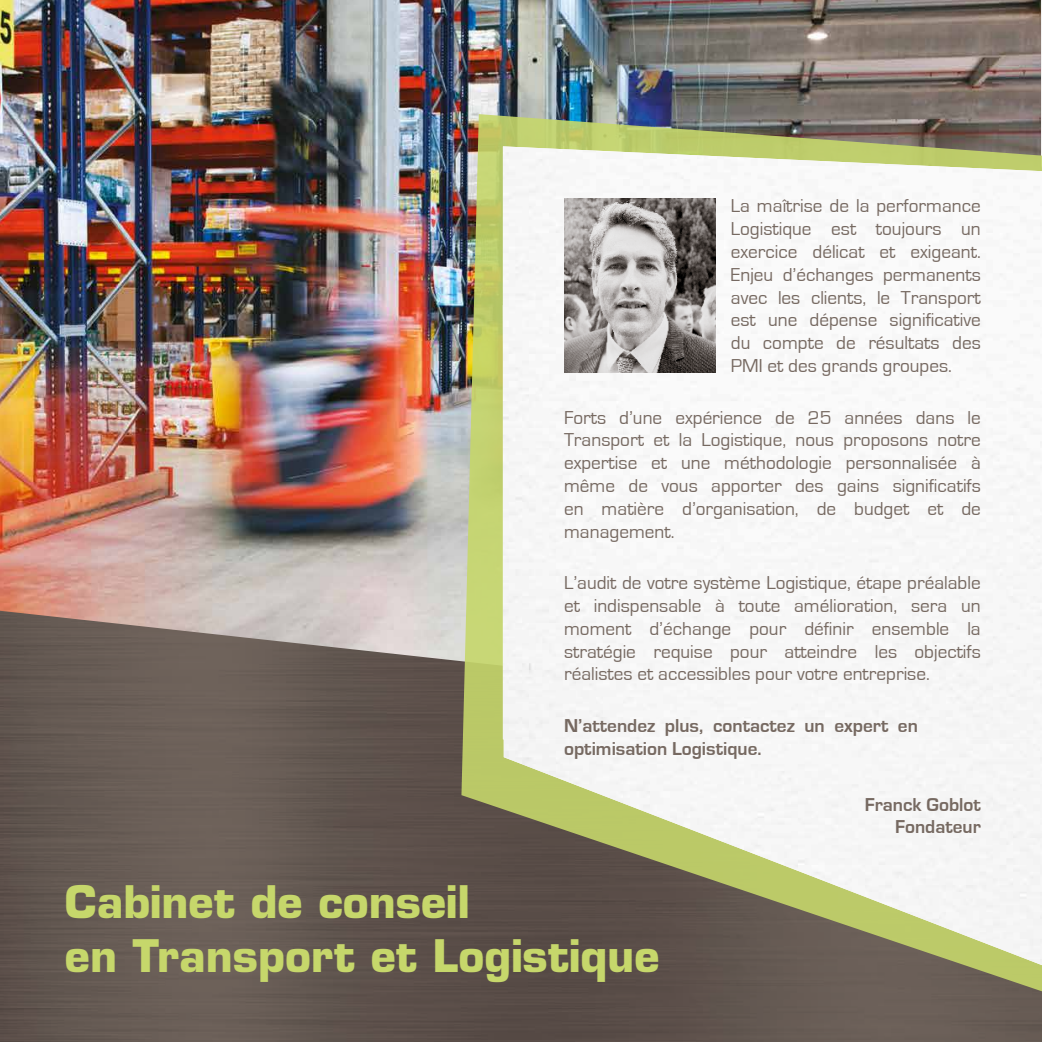
<style>
.page{position:relative;width:1042px;height:1042px;background:#fff}
.page>*{position:absolute;margin:0;border:0;box-sizing:border-box;transform-origin:0 0}
.t1{font:700 43.75px/54.2px "Eurostile";color:#c6d76b}
.t2{font:19.25px/22.8px "Eurostile";color:#766961;text-align:justify}
.t3{font:700 19.25px/22.8px "Eurostile";color:#766961}
</style>
<div class="page">
<img style="left:0;top:724px;width:461px;height:318px">
<img style="left:0;top:0;width:1041px;height:724px">
<img style="left:1041px;top:0;width:1px;height:114px">
<svg style="left:461px;top:114px;width:581px;height:928px;background:#817e5d"></svg>
<img style="left:503px;top:739px;width:539px;height:226px">
<img style="left:503px;top:146px;width:539px;height:593px">
<img style="left:564px;top:198px;width:152px;height:174px">
<p class="t2" style="left:731px;top:195px;width:251px">La maîtrise de la performance Logistique est toujours un exercice délicat et exigeant.<br>Enjeu d’échanges permanents avec les clients, le Transport est une dépense significative du compte de résultats des PMI et des grands groupes.</p>
<p class="t2" style="left:564px;top:406px;width:418px">Forts d’une expérience de 25 années dans le Transport et la Logistique, nous proposons notre expertise et une méthodologie personnalisée à même de vous apporter des gains significatifs en matière d’organisation, de budget et de management.</p>
<p class="t2" style="left:564px;top:572px;width:418px">L’audit de votre système Logistique, étape préalable et indispensable à toute amélioration, sera un moment d’échange pour définir ensemble la stratégie requise pour atteindre les objectifs réalistes et accessibles pour votre entreprise.</p>
<p class="t3" style="left:564px;top:715px;width:355px">N’attendez plus, contactez un expert en optimisation Logistique.</p>
<p class="t3" style="left:865px;top:793px;width:118px;text-align:right">Franck Goblot<br>Fondateur</p>
<h1 class="t1" style="left:65px;top:875px;width:596px">Cabinet de conseil<br>en Transport et Logistique</h1>
</div>
